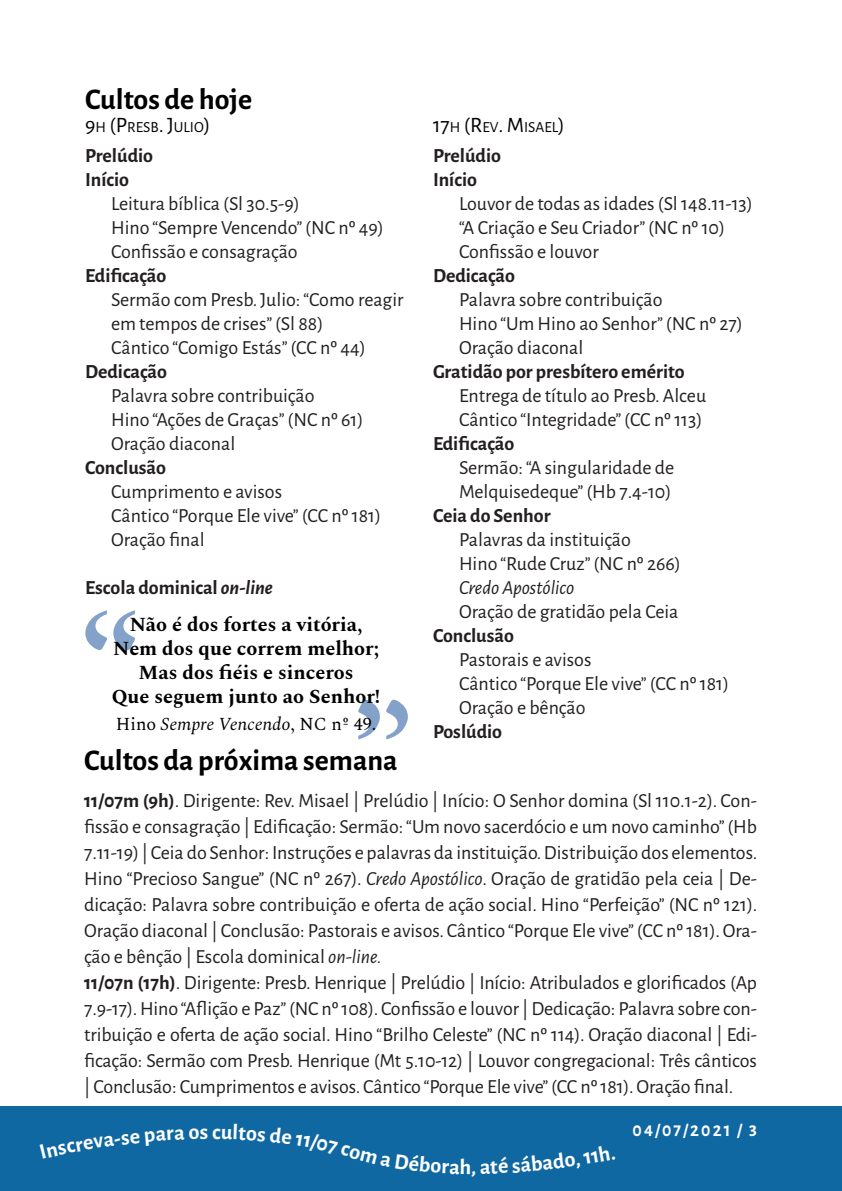
<style>
.page{position:relative;width:842px;height:1191px;background:#fff}
.page>*{position:absolute;margin:0;border:0;box-sizing:border-box;transform-origin:0 0}
.t1{font:700 144px "Spectral";color:#84a2c9}
.Seção_Boletim_-_Títu{font:700 30px "Alegreya Sans";color:#000}
.t2{font:700 22px "Alegreya Sans";color:#fff}
.Liturgia_-_Próximo_d{font:20px/26px "Alegreya Sans";letter-spacing:-.005em;color:#231f20;text-align:justify}
.Liturgia_-_Item{font:20px/24px "Alegreya Sans";color:#231f20}
.Liturgia_-_Item-2{font:700 20px "Alegreya Sans";color:#231f20}
.t3{font:700 20px/24px "Spectral";color:#000;text-align:center}
.Liturgia_-_Item-3{font:italic 20px "Alegreya Sans";color:#231f20}
.t4{font:italic 18px "Spectral";color:#000}
.t5{font:700 18px "Alegreya Sans";letter-spacing:.115em;color:#fff}
.Liturgia_-_Título{font:15.4px "Alegreya Sans";color:#000}
.s1{font-size:22px}
.s2{font-style:italic}
.s3{font-style:normal}
.s4{font-weight:700}
</style>
<div class="page">
<div style="left:0;top:1106px;width:842px;height:85px;background:#1068a2"></div>
<p class="Seção_Boletim_-_Títu" style="left:85px;top:77px;width:169px">Cultos de hoje</p>
<p class="Liturgia_-_Título" style="left:85px;top:117px;width:127px"><span class="s1">9</span>H <span class="s1">(P</span>RESB<span class="s1">. J</span>ULIO<span class="s1">)</span></p>
<p class="Liturgia_-_Item-2" style="left:85px;top:141px;width:70px">Prelúdio</p>
<p class="Liturgia_-_Item-2" style="left:85px;top:165px;width:46px">Início</p>
<p class="Liturgia_-_Item" style="left:111px;top:190px;width:190px">Leitura bíblica (Sl 30.5-9)</p>
<p class="Liturgia_-_Item" style="left:111px;top:214px;width:274px">Hino “Sempre Vencendo” (NC nº 49)</p>
<p class="Liturgia_-_Item" style="left:111px;top:238px;width:188px">Confissão e consagração</p>
<p class="Liturgia_-_Item-2" style="left:85px;top:261px;width:83px">Edificação</p>
<p class="Liturgia_-_Item" style="left:111px;top:286px;width:294px">Sermão com Presb. Julio: “Como reagir em tempos de crises” (Sl 88)</p>
<p class="Liturgia_-_Item" style="left:111px;top:334px;width:256px">Cântico “Comigo Estás” (CC nº 44)</p>
<p class="Liturgia_-_Item-2" style="left:85px;top:357px;width:84px">Dedicação</p>
<p class="Liturgia_-_Item" style="left:111px;top:382px;width:205px">Palavra sobre contribuição</p>
<p class="Liturgia_-_Item" style="left:111px;top:406px;width:254px">Hino “Ações de Graças” (NC nº 61)</p>
<p class="Liturgia_-_Item" style="left:111px;top:430px;width:126px">Oração diaconal</p>
<p class="Liturgia_-_Item-2" style="left:85px;top:453px;width:82px">Conclusão</p>
<p class="Liturgia_-_Item" style="left:111px;top:478px;width:173px">Cumprimento e avisos</p>
<p class="Liturgia_-_Item" style="left:111px;top:502px;width:271px">Cântico “Porque Ele vive” (CC nº 181)</p>
<p class="Liturgia_-_Item" style="left:111px;top:526px;width:95px">Oração final</p>
<p class="Liturgia_-_Item-2" style="left:85px;top:573px;width:189px">Escola dominical <span class="s2">on-line</span></p>
<p class="t1" style="left:79px;top:566px;width:64px">“</p>
<p class="t3" style="left:112px;top:613px;width:270px">Não é dos fortes a vitória,<br>Nem dos que correm melhor;<br>Mas dos fiéis e sinceros<br>Que seguem junto ao Senhor!</p>
<p class="t4" style="left:116px;top:711px;width:262px"><span class="s3">Hino</span> Sempre Vencendo<span class="s3">, NC nº 49.</span></p>
<p class="t1" style="left:351px;top:655px;width:64px">”</p>
<p class="Liturgia_-_Título" style="left:433px;top:117px;width:133px"><span class="s1">17</span>H <span class="s1">(R</span>EV<span class="s1">. M</span>ISAEL<span class="s1">)</span></p>
<p class="Liturgia_-_Item-2" style="left:433px;top:141px;width:70px">Prelúdio</p>
<p class="Liturgia_-_Item-2" style="left:433px;top:165px;width:46px">Início</p>
<p class="Liturgia_-_Item" style="left:459px;top:190px;width:295px">Louvor de todas as idades (Sl 148.11-13)</p>
<p class="Liturgia_-_Item" style="left:459px;top:214px;width:267px">“A Criação e Seu Criador” (NC nº 10)</p>
<p class="Liturgia_-_Item" style="left:459px;top:238px;width:141px">Confissão e louvor</p>
<p class="Liturgia_-_Item-2" style="left:433px;top:261px;width:84px">Dedicação</p>
<p class="Liturgia_-_Item" style="left:459px;top:286px;width:205px">Palavra sobre contribuição</p>
<p class="Liturgia_-_Item" style="left:459px;top:310px;width:285px">Hino “Um Hino ao Senhor” (NC nº 27)</p>
<p class="Liturgia_-_Item" style="left:459px;top:334px;width:126px">Oração diaconal</p>
<p class="Liturgia_-_Item-2" style="left:433px;top:357px;width:253px">Gratidão por presbítero emérito</p>
<p class="Liturgia_-_Item" style="left:459px;top:382px;width:249px">Entrega de título ao Presb. Alceu</p>
<p class="Liturgia_-_Item" style="left:459px;top:406px;width:245px">Cântico “Integridade” (CC nº 113)</p>
<p class="Liturgia_-_Item-2" style="left:433px;top:429px;width:83px">Edificação</p>
<p class="Liturgia_-_Item" style="left:459px;top:454px;width:217px">Sermão: “A singularidade de<br>Melquisedeque” (Hb 7.4-10)</p>
<p class="Liturgia_-_Item-2" style="left:433px;top:501px;width:119px">Ceia do Senhor</p>
<p class="Liturgia_-_Item" style="left:459px;top:526px;width:173px">Palavras da instituição</p>
<p class="Liturgia_-_Item" style="left:459px;top:550px;width:223px">Hino “Rude Cruz” (NC nº 266)</p>
<p class="Liturgia_-_Item-3" style="left:459px;top:574px;width:117px">Credo Apostólico</p>
<p class="Liturgia_-_Item" style="left:459px;top:598px;width:221px">Oração de gratidão pela Ceia</p>
<p class="Liturgia_-_Item-2" style="left:433px;top:621px;width:82px">Conclusão</p>
<p class="Liturgia_-_Item" style="left:459px;top:646px;width:134px">Pastorais e avisos</p>
<p class="Liturgia_-_Item" style="left:459px;top:670px;width:271px">Cântico “Porque Ele vive” (CC nº 181)</p>
<p class="Liturgia_-_Item" style="left:459px;top:694px;width:128px">Oração e bênção</p>
<p class="Liturgia_-_Item-2" style="left:433px;top:717px;width:71px">Poslúdio</p>
<p class="Seção_Boletim_-_Títu" style="left:84px;top:738px;width:315px">Cultos da próxima semana</p>
<p class="Liturgia_-_Próximo_d" style="left:84px;top:786px;width:675px"><span class="s4">11/07m (9h)</span>. Dirigente: Rev. Misael | Prelúdio | Início: O Senhor domina (Sl 110.1-2). Con&shy;fissão e consagração | Edificação: Sermão: “Um novo sacerdócio e um novo caminho” (Hb 7.11-19) | Ceia do Senhor: Instruções e palavras da instituição. Distribuição dos elementos.<br>Hino “Precioso Sangue” (NC nº 267). <span class="s2">Credo Apostólico</span>. Oração de gratidão pela ceia | De&shy;dicação: Palavra sobre contribuição e oferta de ação social. Hino “Perfeição” (NC nº 121).<br>Oração diaconal | Conclusão: Pastorais e avisos. Cântico “Porque Ele vive” (CC nº 181). Ora&shy;ção e bênção | Escola dominical <span class="s2">on-line.</span></p>
<p class="Liturgia_-_Próximo_d" style="left:84px;top:968px;width:674px"><span class="s4">11/07n (17h)</span>. Dirigente: Presb. Henrique | Prelúdio | Início: Atribulados e glorificados (Ap 7.9-17). Hino “Aflição e Paz” (NC nº 108). Confissão e louvor | Dedicação: Palavra sobre con&shy;tribuição e oferta de ação social. Hino “Brilho Celeste” (NC nº 114). Oração diaconal | Edi&shy;ficação: Sermão com Presb. Henrique (Mt 5.10-12) | Louvor congregacional: Três cânticos | Conclusão: Cumprimentos e avisos. Cântico “Porque Ele vive” (CC nº 181). Oração final.</p>
<p class="t2" style="left:471px;top:1150px;width:7px">,</p>
<p class="t5" style="left:632px;top:1117px;width:126px">04/07/2021 / 3</p>
</div>
